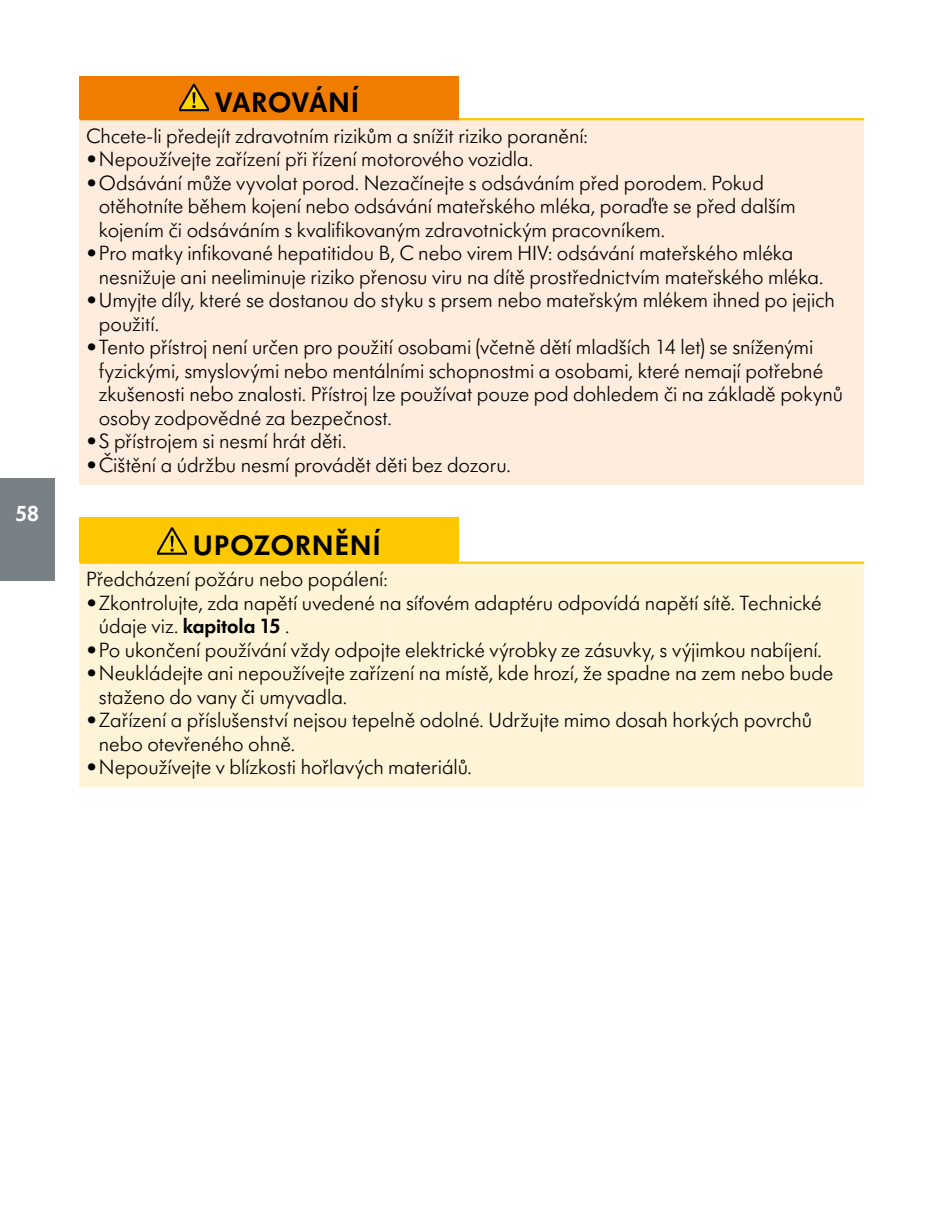
<style>
.page{position:relative;width:944px;height:1212px;background:#fff}
.page>*{position:absolute;margin:0;border:0;box-sizing:border-box;transform-origin:0 0}
.t1{font:600 29.25px "Futura SB Medela";letter-spacing:.04em;color:#000}
.t2{font:600 22.5px "Futura SB Medela";color:#fff}
.t3{font:300 21.38px/23.6px "Futura SB Medela";color:#000}
.s1{font-weight:600}
</style>
<div class="page">
<div style="left:80px;top:77px;width:379px;height:42px;background:#f07d00"></div>
<div style="left:80px;top:119px;width:784px;height:366px;background:#feeddd"></div>
<hr style="left:80px;top:118px;width:379px;height:2px;background:#f07d00">
<hr style="left:459px;top:118px;width:405px;height:2px;background:#fec800">
<svg style="left:179px;top:83px;width:29px;height:29px"></svg>
<div style="left:80px;top:517px;width:379px;height:46px;background:#fec800"></div>
<div style="left:80px;top:563px;width:784px;height:224px;background:#fff4d8"></div>
<hr style="left:80px;top:562px;width:379px;height:2px;background:#fec800">
<hr style="left:459px;top:562px;width:405px;height:2px;background:#fec800">
<svg style="left:158px;top:527px;width:29px;height:28px"></svg>
<div style="left:0;top:478px;width:54px;height:102px;background:#778186"></div>
<p class="t2" style="left:15px;top:501px;width:25px">58</p>
<h1 class="t1" style="left:215px;top:85px;width:145px">VAROVÁNÍ</h1>
<p class="t3" style="left:86px;top:124px;width:503px">Chcete-li předejít zdravotním rizikům a snížit riziko poranění:</p>
<p class="t3" style="left:86px;top:147px;width:448px">• Nepoužívejte zařízení při řízení motorového vozidla.</p>
<p class="t3" style="left:99px;top:171px;width:698px;text-indent:-13px">• Odsávání může vyvolat porod. Nezačínejte s odsáváním před porodem. Pokud otěhotníte během kojení nebo odsávání mateřského mléka, poraďte se před dalším kojením či odsáváním s kvalifikovaným zdravotnickým pracovníkem.</p>
<p class="t3" style="left:99px;top:242px;width:726px;text-indent:-13px">• Pro matky infikované hepatitidou B, C nebo virem HIV: odsávání mateřského mléka nesnižuje ani neeliminuje riziko přenosu viru na dítě prostřednictvím mateřského mléka.</p>
<p class="t3" style="left:99px;top:289px;width:737px;text-indent:-13px">• Umyjte díly, které se dostanou do styku s prsem nebo mateřským mlékem ihned po jejich použití.</p>
<p class="t3" style="left:99px;top:335px;width:746px;text-indent:-13px">• Tento přístroj není určen pro použití osobami (včetně dětí mladších 14 let) se sníženými fyzickými, smyslovými nebo mentálními schopnostmi a osobami, které nemají potřebné zkušenosti nebo znalosti. Přístroj lze používat pouze pod dohledem či na základě pokynů osoby zodpovědné za bezpečnost.</p>
<p class="t3" style="left:86px;top:429px;width:262px">• S přístrojem si nesmí hrát děti.</p>
<p class="t3" style="left:86px;top:453px;width:426px">• Čištění a údržbu nesmí provádět děti bez dozoru.</p>
<h1 class="t1" style="left:193px;top:529px;width:189px">UPOZORNĚNÍ</h1>
<p class="t3" style="left:86px;top:567px;width:303px">Předcházení požáru nebo popálení:</p>
<p class="t3" style="left:99px;top:591px;width:724px;text-indent:-13px">• Zkontrolujte, zda napětí uvedené na síťovém adaptéru odpovídá napětí sítě. Technické údaje viz. <span class="s1">kapitola 15</span> .</p>
<p class="t3" style="left:86px;top:638px;width:737px">• Po ukončení používání vždy odpojte elektrické výrobky ze zásuvky, s výjimkou nabíjení.</p>
<p class="t3" style="left:99px;top:661px;width:736px;text-indent:-13px">• Neukládejte ani nepoužívejte zařízení na místě, kde hrozí, že spadne na zem nebo bude staženo do vany či umyvadla.</p>
<p class="t3" style="left:99px;top:708px;width:715px;text-indent:-13px">• Zařízení a příslušenství nejsou tepelně odolné. Udržujte mimo dosah horkých povrchů nebo otevřeného ohně.</p>
<p class="t3" style="left:86px;top:755px;width:387px">• Nepoužívejte v blízkosti hořlavých materiálů.</p>
</div>
